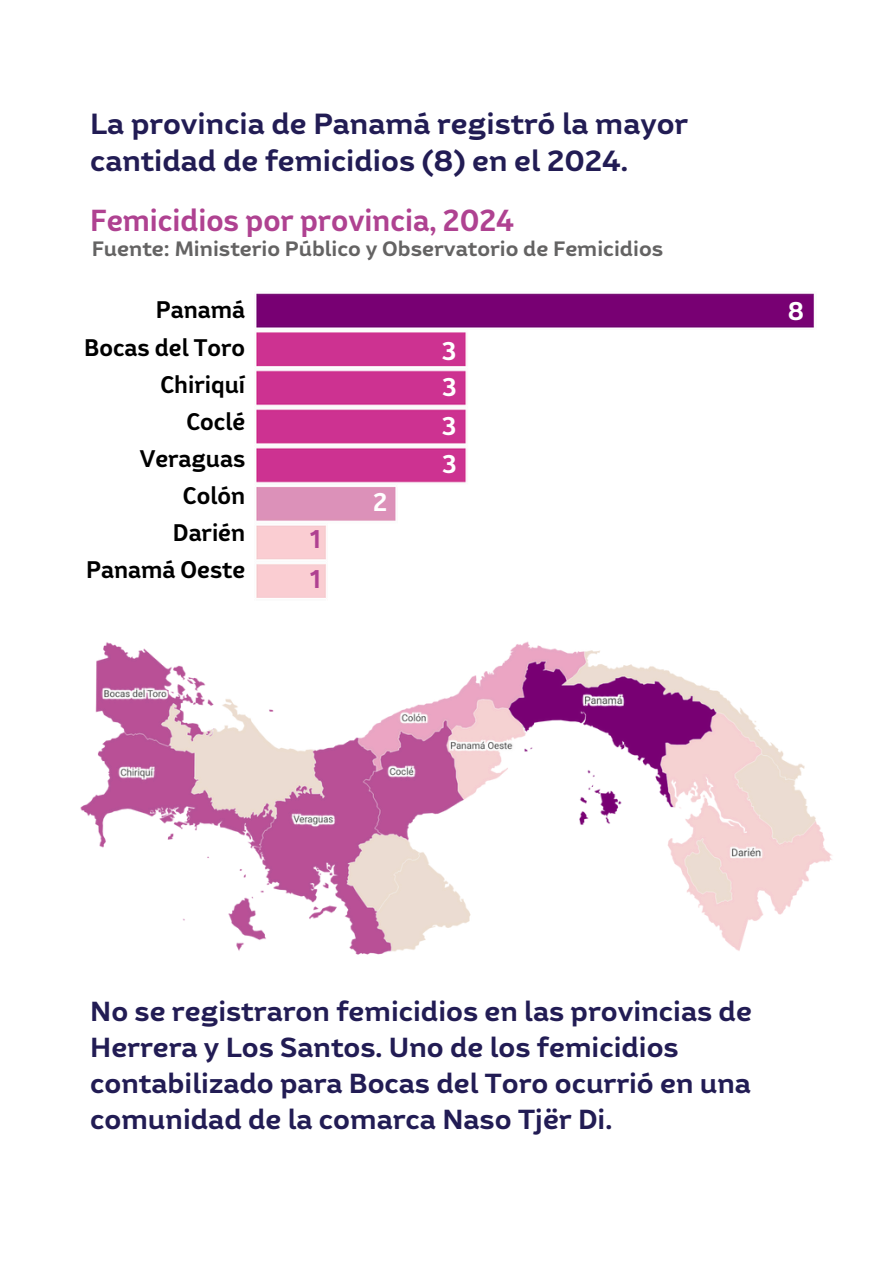
<style>
.page{position:relative;width:894px;height:1264px;background:#fff}
.page>*{position:absolute;margin:0;border:0;box-sizing:border-box;transform-origin:0 0}
.t1{font:700 28.5px "Bw Helder DEMO W2";color:#af4291}
.t2{font:700 27.3px/37.2px "Bw Helder DEMO W3";color:#221c54}
.t3{font:700 25.8px/36px "Bw Helder DEMO W3";color:#221c54}
.t4{font:700 24px "Bw Helder DEMO W2";color:#fff}
.t5{font:700 24px "Bw Helder DEMO W2";color:#af4291}
.t6{font:700 22.5px/37.2px "Bw Helder DEMO W2";color:#000;text-align:right}
.t7{font:700 19.5px "Bw Helder DEMO W3";color:#646363}
</style>
<div class="page">
<img style="left:256px;top:293px;width:558px;height:305px">
<img style="left:80px;top:641px;width:752px;height:314px">
<h1 class="t2" style="left:90px;top:105px;width:599px">La provincia de Panamá registró la mayor cantidad de femicidios (8) en el 2024.</h1>
<h2 class="t1" style="left:90px;top:202px;width:425px">Femicidios por provincia, 2024</h2>
<p class="t7" style="left:92px;top:237px;width:572px">Fuente: Ministerio Público y Observatorio de Femicidios</p>
<h1 class="t6" style="left:84px;top:291px;width:162px">Panamá<br>Bocas del Toro<br>Chiriquí<br>Coclé<br>Veraguas<br>Colón<br>Darién<br>Panamá Oeste</h1>
<p class="t5" style="left:310px;top:524px;width:12px">1</p>
<p class="t5" style="left:310px;top:564px;width:12px">1</p>
<p class="t4" style="left:373px;top:487px;width:16px">2</p>
<p class="t4" style="left:441px;top:336px;width:16px">3</p>
<p class="t4" style="left:442px;top:372px;width:16px">3</p>
<p class="t4" style="left:441px;top:411px;width:16px">3</p>
<p class="t4" style="left:442px;top:449px;width:16px">3</p>
<p class="t4" style="left:787px;top:296px;width:18px">8</p>
<p class="t3" style="left:90px;top:993px;width:663px">No se registraron femicidios en las provincias de Herrera y Los Santos. Uno de los femicidios contabilizado para Bocas del Toro ocurrió en una comunidad de la comarca Naso Tjër Di.</p>
</div>
